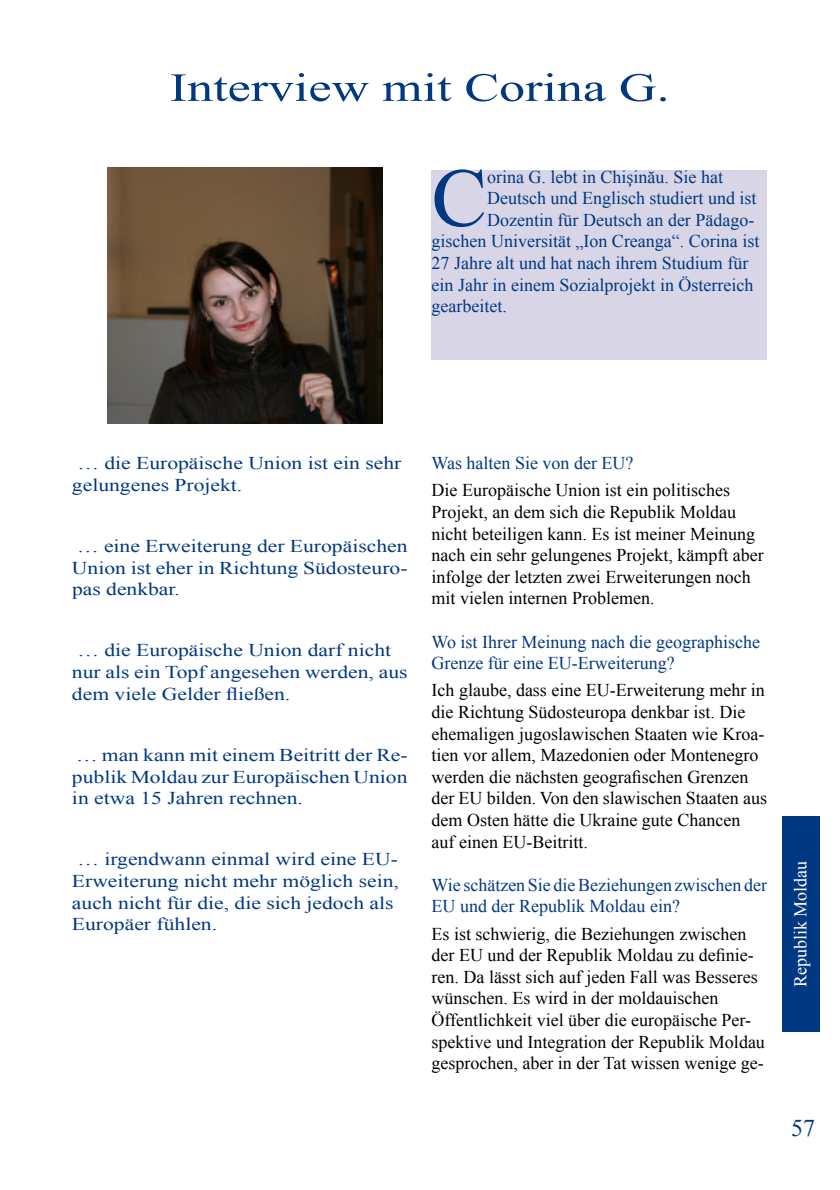
<style>
.page{position:relative;width:840px;height:1190px;background:#fff}
.page>*{position:absolute;margin:0;border:0;box-sizing:border-box;transform-origin:0 0}
.t1{font:83.2px "Times New Roman";color:#003882}
.t2{font:40px "Times New Roman";color:#003882;scale:1.3 1}
.t3{font:24px "Times New Roman";color:#003882}
.t4{font:18px/21.6px "Times New Roman";color:#000}
.t5{font:18px/21.6px "Times New Roman";color:#003882;scale:1.2 1}
.t6{font:18px/21.6px "Times New Roman";color:#003882}
.t7{font:18px "Times New Roman";color:#fff}
</style>
<div class="page">
<div style="left:432px;top:170px;width:335px;height:190px;background:#d7d5e6"></div>
<div style="left:782px;top:816px;width:37px;height:216px;background:#003882"></div>
<img style="left:108px;top:168px;width:274px;height:256px">
<h2 class="t2" style="left:170px;top:73px;width:386px">Interview mit Corina G.</h2>
<h1 class="t1" style="left:432px;top:168px;width:57px">C</h1>
<p class="t6" style="left:487px;top:168px;width:237px">orina G. lebt in Chişinău. Sie hat</p>
<p class="t6" style="left:487px;top:189px;width:271px">Deutsch und Englisch studiert und ist</p>
<p class="t6" style="left:487px;top:211px;width:269px">Dozentin für Deutsch an der Pädago-</p>
<p class="t6" style="left:432px;top:232px;width:329px">gischen Universität „Ion Creanga“. Corina ist</p>
<p class="t6" style="left:432px;top:254px;width:318px">27 Jahre alt und hat nach ihrem Studium für</p>
<p class="t6" style="left:432px;top:276px;width:323px">ein Jahr in einem Sozialprojekt in Österreich</p>
<p class="t6" style="left:432px;top:297px;width:77px">gearbeitet.</p>
<p class="t5" style="left:72px;top:454px;width:276px;text-indent:5px">… die Europäische Union ist ein sehr gelungenes Projekt.</p>
<p class="t5" style="left:72px;top:537px;width:281px;text-align:justify">… eine Erweiterung der Europäischen Union ist eher in Richtung Südosteuro&shy;pas denkbar.</p>
<p class="t5" style="left:72px;top:641px;width:281px;text-indent:5px">… die Europäische Union darf nicht nur als ein Topf angesehen werden, aus dem viele Gelder fließen.</p>
<p class="t5" style="left:72px;top:746px;width:281px;text-align:justify">… man kann mit einem Beitritt der Re&shy;publik Moldau zur Europäischen Union in etwa 15 Jahren rechnen.</p>
<p class="t5" style="left:72px;top:850px;width:274px;text-indent:5px">… irgendwann einmal wird eine EU-<br>Erweiterung nicht mehr möglich sein, auch nicht für die, die sich jedoch als<br>Europäer fühlen.</p>
<p class="t6" style="left:432px;top:454px;width:204px">Was halten Sie von der EU?</p>
<p class="t4" style="left:432px;top:481px;width:334px">Die Europäische Union ist ein politisches Projekt, an dem sich die Republik Moldau nicht beteiligen kann. Es ist meiner Meinung nach ein sehr gelungenes Projekt, kämpft aber infolge der letzten zwei Erweiterungen noch mit vielen internen Problemen.</p>
<p class="t6" style="left:432px;top:633px;width:330px">Wo ist Ihrer Meinung nach die geographische<br>Grenze für eine EU-Erweiterung?</p>
<p class="t4" style="left:432px;top:681px;width:337px">Ich glaube, dass eine EU-Erweiterung mehr in die Richtung Südosteuropa denkbar ist. Die ehemaligen jugoslawischen Staaten wie Kroa&shy;tien vor allem, Mazedonien oder Montenegro werden die nächsten geografischen Grenzen der EU bilden. Von den slawischen Staaten aus dem Osten hätte die Ukraine gute Chancen auf einen EU-Beitritt.</p>
<p class="t6" style="left:432px;top:876px;width:337px">Wie schätzen Sie die Beziehungen zwischen der<br>EU und der Republik Moldau ein?</p>
<p class="t4" style="left:432px;top:925px;width:335px">Es ist schwierig, die Beziehungen zwischen der EU und der Republik Moldau zu definie&shy;ren. Da lässt sich auf jeden Fall was Besseres wünschen. Es wird in der moldauischen Öffentlichkeit viel über die europäische Per&shy;spektive und Integration der Republik Moldau gesprochen, aber in der Tat wissen wenige ge-</p>
<p class="t7" style="left:794px;top:987px;width:128px;rotate:-90deg">Republik Moldau</p>
<h3 class="t3" style="left:791px;top:1119px;width:25px">57</h3>
</div>
